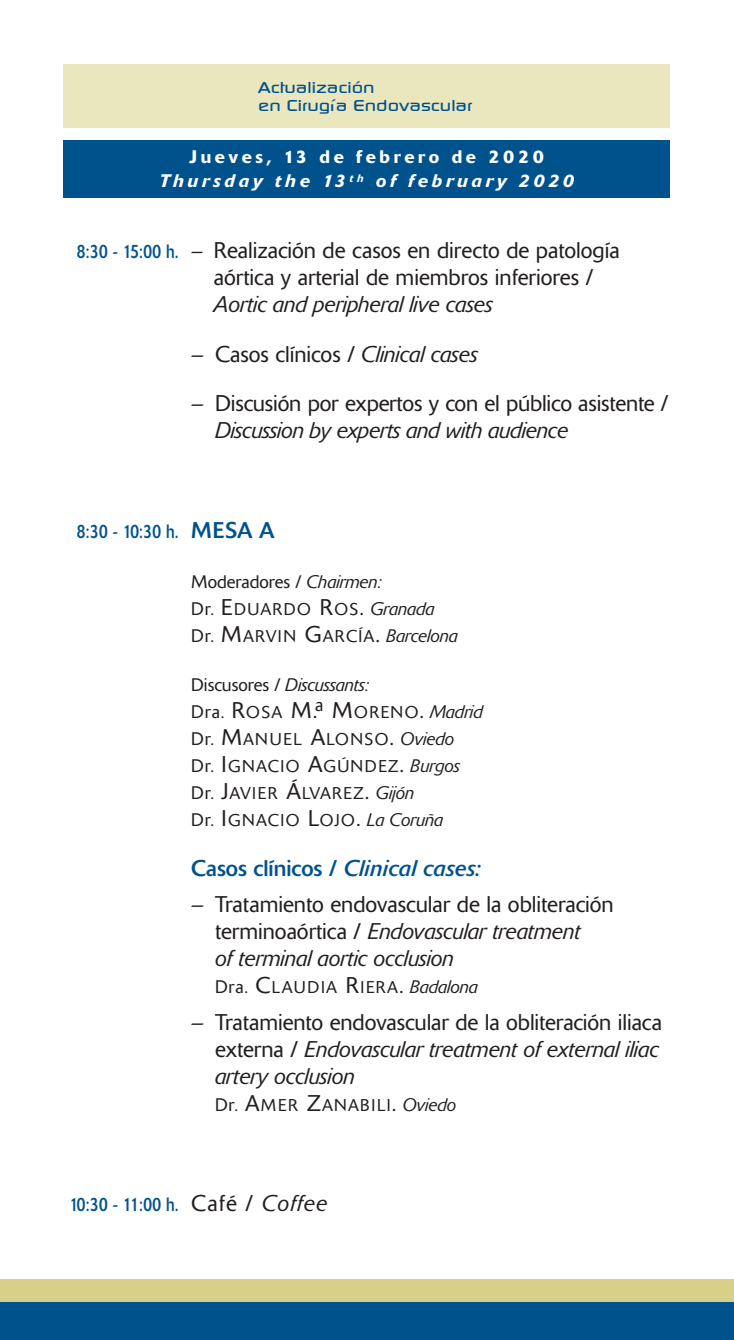
<style>
.page{position:relative;width:734px;height:1340px;background:#fff}
.page>*{position:absolute;margin:0;border:0;box-sizing:border-box;transform-origin:0 0}
.t1{font:300 22.5px/27px "Delta";color:#231f20}
.t2{font:italic 300 22.5px "Delta";letter-spacing:-.01em;color:#231f20}
.t3{font:22.5px "Delta";color:#00528c}
.t4{font:19.12px "Delta";letter-spacing:.025em;color:#00528c;scale:.8 1}
.t5{font:italic 500 18px/24.8px "Delta";letter-spacing:.2em;color:#fff;text-align:center}
.t6{font:italic 300 18px "Delta";color:#231f20}
.t7{font:300 18px "Delta";color:#231f20}
.t8{font:300 16.88px/27px "Delta";letter-spacing:.085em;color:#231f20}
.t9{font:300 16.88px/27px "Delta";letter-spacing:.065em;color:#231f20}
.t10{font:500 15.75px/18px "Continuum";color:#00528c;scale:1.3 1}
.s1{font-style:normal}
.s2{font-weight:400;font-size:19.12px;color:#00528c}
.s3{font-size:21.38px}
.s4{font-style:italic}
.s5{font-size:22.5px}
.s6{font-size:18px}
.s7{font-style:italic;font-size:18px}
.s8{font-weight:300;font-size:22.5px;color:#231f20}
.s9{font-weight:300;font-style:italic;font-size:22.5px;color:#231f20}
</style>
<div class="page">
<div style="left:0;top:1279px;width:733px;height:57px;background:#d8d087"></div>
<div style="left:0;top:1301px;width:733px;height:38px;background:#00528c"></div>
<div style="left:64px;top:140px;width:605px;height:58px;background:#00528c"></div>
<div style="left:64px;top:64px;width:605px;height:64px;background:#eae6be"></div>
<p class="t10" style="left:258px;top:79px;width:166px">Actualización<br>en Cirugía Endovascular</p>
<p class="t5" style="left:159px;top:146px;width:416px"><span class="s1">Jueves, 13 de febrero de 2020<br></span>Thursday the 13 <sup>th</sup> of february 2020</p>
<p class="t1" style="left:214px;top:239px;width:407px;text-indent:-137px"><span class="s2">8:30 - 15:00 h.</span> <span class="s3">–</span> Realización de casos en directo de patología aórtica y arterial de miembros inferiores /</p>
<p class="t2" style="left:214px;top:296px;width:280px">Aortic and peripheral live cases</p>
<p class="t1" style="left:191px;top:342px;width:288px">– Casos clínicos / <span class="s4">Clinical cases</span></p>
<p class="t1" style="left:191px;top:392px;width:478px">– Discusión por expertos y con el público asistente /</p>
<p class="t2" style="left:215px;top:422px;width:355px">Discussion by experts and with audience</p>
<p class="t4" style="left:77px;top:525px;width:249px">8:30 - 10:30 h. <span class="s5">MESA A</span></p>
<p class="t7" style="left:191px;top:575px;width:192px">Moderadores / <span class="s4">Chairmen:</span></p>
<p class="t9" style="left:191px;top:597px;width:268px"><span class="s6">Dr.</span> <span class="s5">E</span>DUARDO <span class="s5">R</span>OS<span class="s5">.</span> <span class="s7">Granada<br></span><span class="s6">Dr.</span> <span class="s5">M</span>ARVIN <span class="s5">G</span>ARCÍA<span class="s5">.</span> <span class="s7">Barcelona</span></p>
<p class="t6" style="left:191px;top:678px;width:179px"><span class="s1">Discusores /</span> Discussants:</p>
<p class="t8" style="left:191px;top:700px;width:293px"><span class="s6">Dra.</span> <span class="s5">R</span>OSA <span class="s5">M.</span><sup>a</sup> <span class="s5">M</span>ORENO<span class="s5">.</span> <span class="s7">Madrid<br></span><span class="s6">Dr.</span> <span class="s5">M</span>ANUEL <span class="s5">A</span>LONSO<span class="s5">.</span> <span class="s7">Oviedo<br></span><span class="s6">Dr.</span> <span class="s5">I</span>GNACIO <span class="s5">A</span>GÚNDEZ<span class="s5">.</span> <span class="s7">Burgos<br></span><span class="s6">Dr.</span> <span class="s5">J</span>AVIER <span class="s5">Á</span>LVAREZ<span class="s5">.</span> <span class="s7">Gijón<br></span><span class="s6">Dr.</span> <span class="s5">I</span>GNACIO <span class="s5">L</span>OJO<span class="s5">.</span> <span class="s7">La Coruña</span></p>
<p class="t3" style="left:191px;top:859px;width:291px">Casos clínicos / <span class="s4">Clinical cases:</span></p>
<p class="t1" style="left:215px;top:893px;width:400px;text-indent:-24px">– Tratamiento endovascular de la obliteración terminoaórtica / <span class="s4">Endovascular treatment<br>of terminal aortic occlusion</span></p>
<p class="t8" style="left:215px;top:975px;width:264px"><span class="s6">Dra.</span> <span class="s5">C</span>LAUDIA <span class="s5">R</span>IERA<span class="s5">.</span> <span class="s7">Badalona</span></p>
<p class="t1" style="left:215px;top:1010px;width:448px;text-indent:-24px">– Tratamiento endovascular de la obliteración iliaca externa / <span class="s4">Endovascular treatment of external iliac artery occlusion</span></p>
<p class="t8" style="left:215px;top:1093px;width:243px"><span class="s6">Dr.</span> <span class="s5">A</span>MER <span class="s5">Z</span>ANABILI<span class="s5">.</span> <span class="s7">Oviedo</span></p>
<p class="t4" style="left:70px;top:1197px;width:323px">10:30 - 11:00 h. <span class="s8">Café /</span> <span class="s9">Coffee</span></p>
</div>
